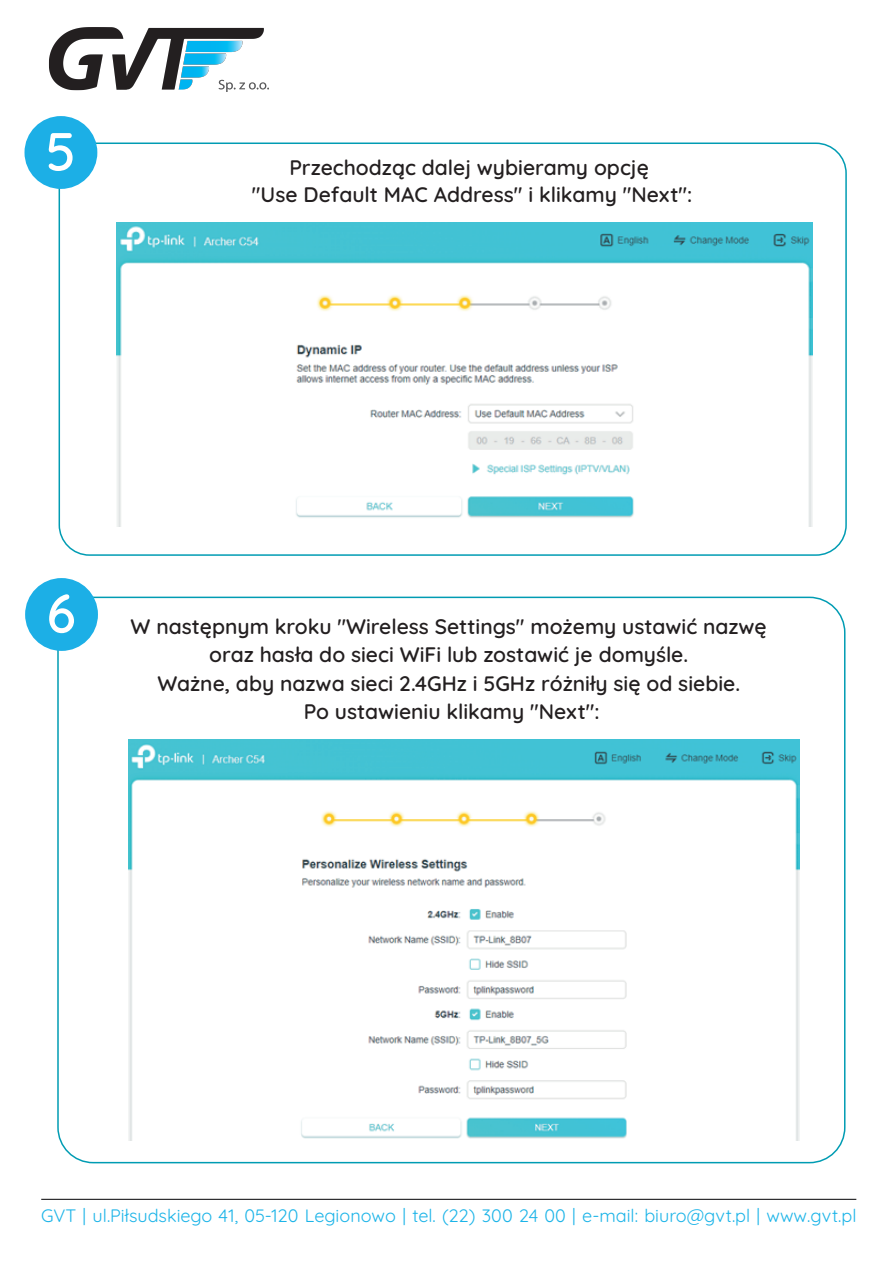
<style>
.page{position:relative;width:893px;height:1263px;background:#fff}
.page>*{position:absolute;margin:0;border:0;box-sizing:border-box;transform-origin:0 0}
.t1{font:600 54px "Quicksand";color:#fff}
.t2{font:600 21px/28.5px "Quicksand";color:#231f20;text-align:center}
.t3{font:18px "Quicksand";color:#1cb4e8}
</style>
<div class="page">
<div style="left:59px;top:143px;width:788px;height:413px;border:2px solid #009cb3;border-radius:30px"></div>
<div style="left:25px;top:116px;width:72px;height:73px;background:#1cafe6;border-radius:50%"></div>
<div style="left:25px;top:578px;width:73px;height:73px;background:#1cafe6;border-radius:50%"></div>
<img style="left:116px;top:222px;width:696px;height:305px">
<img style="left:128px;top:740px;width:671px;height:400px">
<hr style="left:41px;top:1199px;width:815px;height:1px;background:#000003">
<img style="left:49px;top:27px;width:219px;height:64px">
<h1 class="t1" style="left:45px;top:110px;width:32px">5</h1>
<p class="t2" style="left:252px;top:152px;width:442px;line-height:27px">Przechodząc dalej wybieramy opcję<br>"Use Default MAC Address" i klikamy "Next":</p>
<h1 class="t1" style="left:46px;top:572px;width:31px">6</h1>
<p class="t2" style="left:131px;top:610px;width:638px">W następnym kroku "Wireless Settings" możemy ustawić nazwę oraz hasła do sieci WiFi lub zostawić je domyśle.<br>Ważne, aby nazwa sieci 2.4GHz i 5GHz różniły się od siebie.<br>Po ustawieniu klikamy "Next":</p>
<p class="t3" style="left:41px;top:1201px;width:817px">GVT | ul.Piłsudskiego 41, 05-120 Legionowo | tel. (22) 300 24 00 | e-mail: biuro@gvt.pl | www.gvt.pl</p>
</div>
